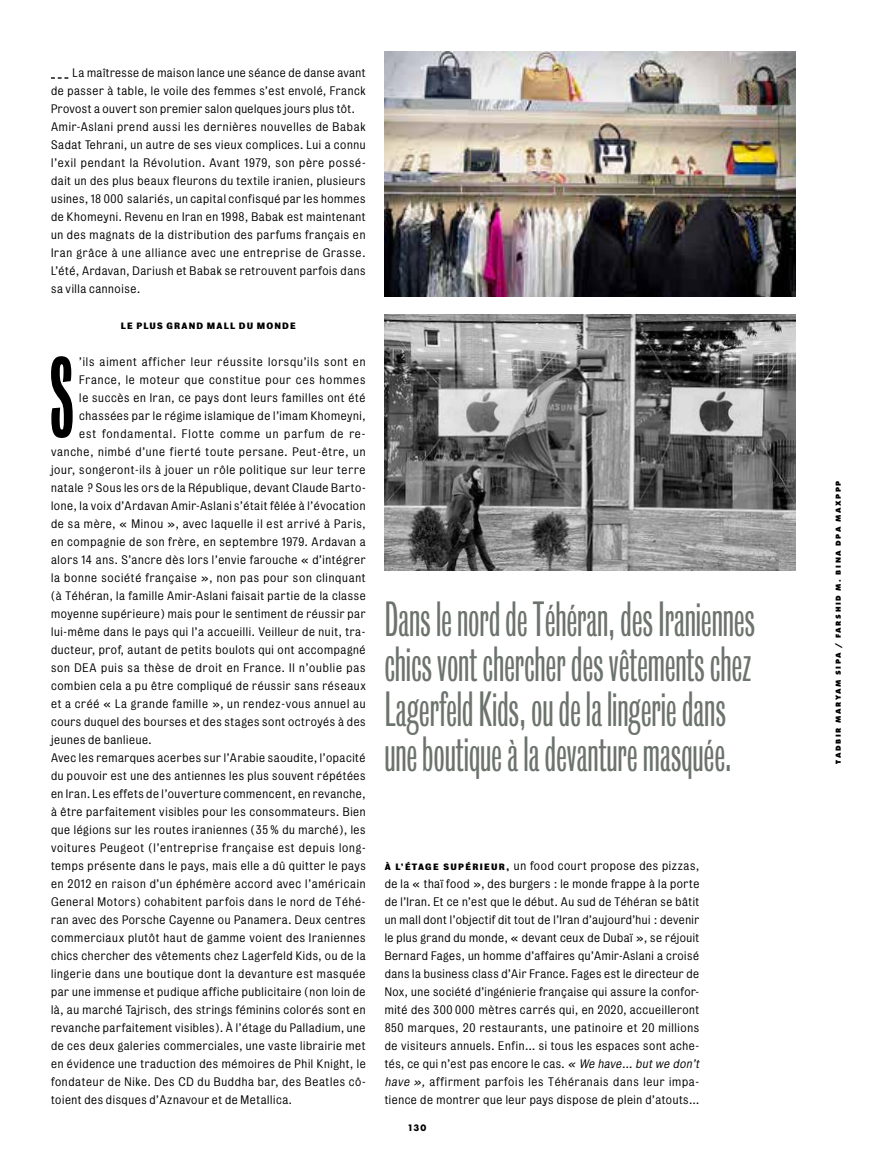
<style>
.page{position:relative;width:872px;height:1170px;background:#fff}
.page>*{position:absolute;margin:0;border:0;box-sizing:border-box;transform-origin:0 0}
.t1{font:500 105px "Bureau Grot Extra Compressed";color:#000;scale:1.05 1}
.t2{font:300 45px/45px "Bureau Grot Compressed";letter-spacing:.01em;color:#6c736d;scale:.95 1}
.t3{font:300 11.25px/18px "Bureau Grot";letter-spacing:.05em;color:#000;scale:1.05 1}
.t4{font:300 11.25px "Bureau Grot";letter-spacing:.07em;color:#000;scale:1.05 1}
.t5{font:300 11.25px "Bureau Grot";letter-spacing:.075em;color:#000;scale:1.05 1}
.t6{font:300 11.25px "Bureau Grot";letter-spacing:.08em;color:#000;scale:1.05 1}
.t7{font:700 9.75px "Futura PT";color:#000}
.t8{font:700 8.4px "Bureau Grot";letter-spacing:.13em;color:#000;scale:1.05 1}
.t9{font:800 7.5px "Futura PT";letter-spacing:.22em;color:#000}
.s1{font-weight:700;font-size:8.4px}
.s2{font-style:italic}
</style>
<div class="page">
<img style="left:385px;top:314px;width:410px;height:256px">
<img style="left:385px;top:51px;width:410px;height:245px">
<svg style="left:51px;top:77px;width:17px;height:2px"></svg>
<p class="t3" style="left:51px;top:64px;width:301px;text-indent:22px">La maîtresse de maison lance une séance de danse avant de passer à table, le voile des femmes s’est envolé, Franck Provost a ouvert son premier salon quelques jours plus tôt.<br>Amir-Aslani prend aussi les dernières nouvelles de Babak Sadat Tehrani, un autre de ses vieux complices. Lui a connu l’exil pendant la Révolution. Avant 1979, son père possé&shy;dait un des plus beaux fleurons du textile iranien, plusieurs usines, 18 000 salariés, un capital confisqué par les hommes de Khomeyni. Revenu en Iran en 1998, Babak est maintenant un des magnats de la distribution des parfums français en Iran grâce à une alliance avec une entreprise de Grasse.<br>L’été, Ardavan, Dariush et Babak se retrouvent parfois dans sa villa cannoise.</p>
<p class="t8" style="left:121px;top:321px;width:168px">LE PLUS GRAND MALL DU MONDE</p>
<h1 class="t1" style="left:50px;top:341px;width:24px">S</h1>
<p class="t5" style="left:79px;top:355px;width:274px">’ils aiment afficher leur réussite lorsqu’ils sont en</p>
<p class="t4" style="left:79px;top:373px;width:274px">France, le moteur que constitue pour ces hommes</p>
<p class="t3" style="left:79px;top:388px;width:274px">le succès en Iran, ce pays dont leurs familles ont été</p>
<p class="t3" style="left:79px;top:406px;width:274px">chassées par le régime islamique de l’imam Khomeyni,</p>
<p class="t6" style="left:79px;top:427px;width:274px">est fondamental. Flotte comme un parfum de re-</p>
<p class="t4" style="left:51px;top:445px;width:301px">vanche, nimbé d’une fierté toute persane. Peut-être, un</p>
<p class="t3" style="left:51px;top:460px;width:301px">jour, songeront-ils à jouer un rôle politique sur leur terre</p>
<p class="t3" style="left:51px;top:478px;width:301px">natale ? Sous les ors de la République, devant Claude Barto-</p>
<p class="t3" style="left:51px;top:496px;width:301px">lone, la voix d’Ardavan Amir-Aslani s’était fêlée à l’évocation</p>
<p class="t3" style="left:51px;top:514px;width:301px">de sa mère, « Minou », avec laquelle il est arrivé à Paris,</p>
<p class="t3" style="left:51px;top:532px;width:301px">en compagnie de son frère, en septembre 1979. Ardavan a</p>
<p class="t3" style="left:51px;top:550px;width:301px">alors 14 ans. S’ancre dès lors l’envie farouche « d’intégrer</p>
<p class="t3" style="left:51px;top:568px;width:301px">la bonne société française », non pas pour son clinquant</p>
<p class="t3" style="left:51px;top:586px;width:301px">(à Téhéran, la famille Amir-Aslani faisait partie de la classe</p>
<p class="t3" style="left:51px;top:604px;width:301px">moyenne supérieure) mais pour le sentiment de réussir par</p>
<p class="t3" style="left:51px;top:622px;width:301px">lui-même dans le pays qui l’a accueilli. Veilleur de nuit, tra-</p>
<p class="t3" style="left:51px;top:640px;width:301px">ducteur, prof, autant de petits boulots qui ont accompagné</p>
<p class="t3" style="left:51px;top:658px;width:301px">son DEA puis sa thèse de droit en France. Il n’oublie pas</p>
<p class="t3" style="left:51px;top:676px;width:301px">combien cela a pu être compliqué de réussir sans réseaux</p>
<p class="t3" style="left:51px;top:694px;width:301px">et a créé « La grande famille », un rendez-vous annuel au</p>
<p class="t3" style="left:51px;top:712px;width:301px">cours duquel des bourses et des stages sont octroyés à des</p>
<p class="t3" style="left:51px;top:730px;width:97px">jeunes de banlieue.</p>
<p class="t3" style="left:51px;top:748px;width:301px">Avec les remarques acerbes sur l’Arabie saoudite, l’opacité</p>
<p class="t3" style="left:51px;top:766px;width:301px">du pouvoir est une des antiennes les plus souvent répétées</p>
<p class="t3" style="left:51px;top:784px;width:301px">en Iran. Les effets de l’ouverture commencent, en revanche,</p>
<p class="t3" style="left:51px;top:802px;width:301px">à être parfaitement visibles pour les consommateurs. Bien</p>
<p class="t3" style="left:51px;top:820px;width:301px">que légions sur les routes iraniennes (35 % du marché), les</p>
<p class="t3" style="left:51px;top:838px;width:301px">voitures Peugeot (l’entreprise française est depuis long-</p>
<p class="t3" style="left:51px;top:856px;width:301px">temps présente dans le pays, mais elle a dû quitter le pays</p>
<p class="t3" style="left:51px;top:874px;width:301px">en 2012 en raison d’un éphémère accord avec l’américain</p>
<p class="t3" style="left:51px;top:892px;width:301px">General Motors) cohabitent parfois dans le nord de Téhé-</p>
<p class="t3" style="left:51px;top:910px;width:301px">ran avec des Porsche Cayenne ou Panamera. Deux centres</p>
<p class="t3" style="left:51px;top:928px;width:301px">commerciaux plutôt haut de gamme voient des Iraniennes</p>
<p class="t3" style="left:51px;top:946px;width:301px">chics chercher des vêtements chez Lagerfeld Kids, ou de la</p>
<p class="t3" style="left:51px;top:964px;width:301px">lingerie dans une boutique dont la devanture est masquée</p>
<p class="t3" style="left:51px;top:982px;width:301px">par une immense et pudique affiche publicitaire (non loin de</p>
<p class="t3" style="left:51px;top:1000px;width:301px">là, au marché Tajrisch, des strings féminins colorés sont en</p>
<p class="t3" style="left:51px;top:1018px;width:301px">revanche parfaitement visibles). À l’étage du Palladium, une</p>
<p class="t3" style="left:51px;top:1036px;width:301px">de ces deux galeries commerciales, une vaste librairie met</p>
<p class="t3" style="left:51px;top:1054px;width:301px">en évidence une traduction des mémoires de Phil Knight, le</p>
<p class="t3" style="left:51px;top:1072px;width:301px">fondateur de Nike. Des CD du Buddha bar, des Beatles cô-</p>
<p class="t3" style="left:51px;top:1090px;width:231px">toient des disques d’Aznavour et de Metallica.</p>
<h2 class="t2" style="left:385px;top:597px;width:391px">Dans le nord de Téhéran, des Iraniennes chics vont chercher des vêtements chez Lagerfeld Kids, ou de la lingerie dans une boutique à la devanture masquée.</h2>
<p class="t3" style="left:385px;top:856px;width:303px"><span class="s1">À L’ÉTAGE SUPÉRIEUR,</span> un food court propose des pizzas, de la « thaï food », des burgers : le monde frappe à la porte de l’Iran. Et ce n’est que le début. Au sud de Téhéran se bâtit un mall dont l’objectif dit tout de l’Iran d’aujourd’hui : devenir le plus grand du monde, « devant ceux de Dubaï », se réjouit Bernard Fages, un homme d’affaires qu’Amir-Aslani a croisé dans la business class d’Air France. Fages est le directeur de Nox, une société d’ingénierie française qui assure la confor&shy;mité des 300 000 mètres carrés qui, en 2020, accueilleront 850 marques, 20 restaurants, une patinoire et 20 millions de visiteurs annuels. Enfin… si tous les espaces sont ache&shy;tés, ce qui n’est pas encore le cas. <span class="s2">«We have… but we don’t have »,</span> affirment parfois les Téhéranais dans leur impa&shy;tience de montrer que leur pays dispose de plein d’atouts…</p>
<p class="t7" style="left:407px;top:1121px;width:20px">130</p>
<p class="t9" style="left:833px;top:763px;width:284px;rotate:-90deg">TADBIR MARYAM SIPA / FARSHID M. BINA DPA MAXPPP</p>
</div>
